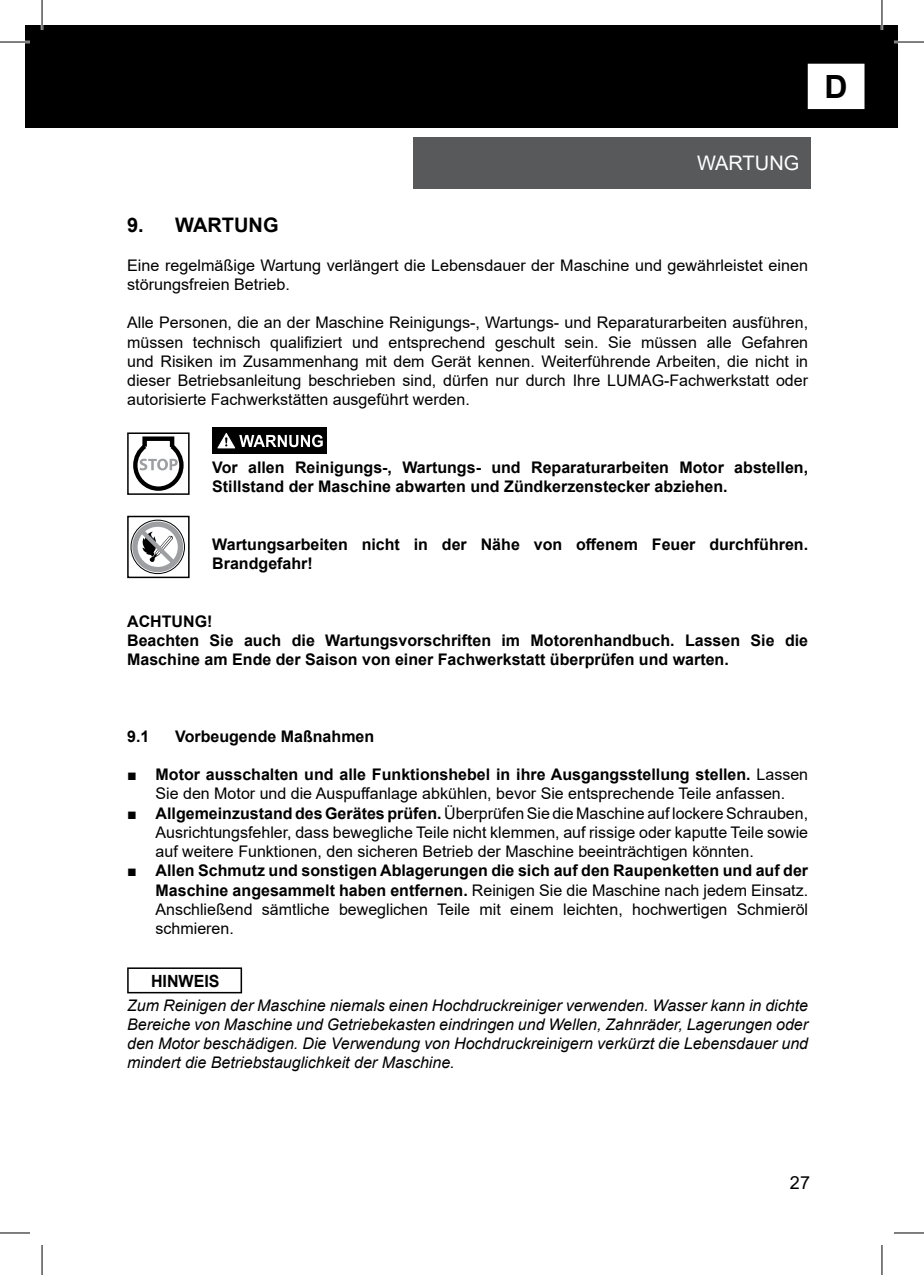
<style>
.page{position:relative;width:924px;height:1275px;background:#fff}
.page>*{position:absolute;margin:0;border:0;box-sizing:border-box;transform-origin:0 0}
.t1{font:700 32px "Arial";color:#000}
.t2{font:700 20px "Arial";color:#000}
.t3{font:20px "Arial";color:#fff}
.t4{font:18px "Arial";color:#000}
.t5{font:700 16.8px "Arial";color:#000;scale:.95 1}
.t6{font:16px/19.2px "Arial";color:#000;text-align:justify}
.t7{font:700 16px/19.2px "Arial";color:#000}
.t8{font:italic 16px/19.2px "Arial";color:#000;text-align:justify}
.s1{font-weight:700}
</style>
<div class="page">
<div style="left:212px;top:428px;width:115px;height:26px;background:#000"></div>
<svg style="left:217px;top:433px;width:105px;height:16px"></svg>
<div style="left:127px;top:432px;width:62px;height:63px;border:2px solid #000"></div>
<svg style="left:131px;top:440px;width:55px;height:53px"></svg>
<div style="left:142px;top:436px;width:32px;height:13px;border:4px solid #000"></div>
<div style="left:127px;top:516px;width:62px;height:62px;border:2px solid #000"></div>
<div style="left:131px;top:520px;width:54px;height:54px;border:1px solid #000;border-radius:50%"></div>
<svg style="left:132px;top:521px;width:51px;height:51px"></svg>
<svg style="left:127px;top:967px;width:115px;height:26px"></svg>
<div style="left:413px;top:137px;width:397px;height:51px;background:#58595b"></div>
<div style="left:25px;top:25px;width:872px;height:103px;background:#000"></div>
<div style="left:808px;top:65px;width:55px;height:43px;background:#fff"></div>
<div style="left:807px;top:64px;width:57px;height:45px;border:2px solid #fff"></div>
<hr style="left:0;top:41px;width:30px;height:2px;background:#fff">
<hr style="left:893px;top:41px;width:30px;height:2px;background:#fff">
<hr style="left:41px;top:0;width:2px;height:30px;background:#fff">
<hr style="left:880px;top:0;width:2px;height:30px;background:#fff">
<hr style="left:0;top:42px;width:30px;height:1px;background:#000">
<hr style="left:893px;top:42px;width:30px;height:1px;background:#000">
<hr style="left:0;top:1232px;width:30px;height:1px;background:#000">
<hr style="left:893px;top:1232px;width:30px;height:1px;background:#000">
<hr style="left:42px;top:0;width:1px;height:30px;background:#000">
<hr style="left:42px;top:1245px;width:1px;height:30px;background:#000">
<hr style="left:881px;top:0;width:1px;height:30px;background:#000">
<hr style="left:881px;top:1245px;width:1px;height:30px;background:#000">
<h1 class="t1" style="left:824px;top:64px;width:25px">D</h1>
<p class="t3" style="left:696px;top:149px;width:104px">WARTUNG</p>
<p class="t2" style="left:127px;top:211px;width:153px">9. WARTUNG</p>
<p class="t6" style="left:127px;top:255px;width:682px">Eine regelmäßige Wartung verlängert die Lebensdauer der Maschine und gewährleistet einen störungsfreien Betrieb.</p>
<p class="t6" style="left:127px;top:313px;width:682px">Alle Personen, die an der Maschine Reinigungs-, Wartungs- und Reparaturarbeiten ausführen, müssen technisch qualifiziert und entsprechend geschult sein. Sie müssen alle Gefahren und Risiken im Zusammenhang mit dem Gerät kennen. Weiterführende Arbeiten, die nicht in dieser Betriebsanleitung beschrieben sind, dürfen nur durch Ihre LUMAG-Fachwerkstatt oder autorisierte Fachwerkstätten ausgeführt werden.</p>
<p class="t7" style="left:212px;top:458px;width:597px">Vor allen Reinigungs-, Wartungs- und Reparaturarbeiten Motor abstellen,<br>Stillstand der Maschine abwarten und Zündkerzenstecker abziehen.</p>
<p class="t7" style="left:212px;top:535px;width:597px">Wartungsarbeiten nicht in der Nähe von offenem Feuer durchführen.<br>Brandgefahr!</p>
<p class="t7" style="left:127px;top:611px;width:682px">ACHTUNG!<br>Beachten Sie auch die Wartungsvorschriften im Motorenhandbuch. Lassen Sie die<br>Maschine am Ende der Saison von einer Fachwerkstatt überprüfen und warten.</p>
<p class="t7" style="left:127px;top:727px;width:24px">9.1</p>
<p class="t7" style="left:175px;top:727px;width:200px">Vorbeugende Maßnahmen</p>
<p class="t6" style="left:127px;top:765px;width:682px;text-align:center">■ <span class="s1">Motor ausschalten und alle Funktionshebel in ihre Ausgangsstellung stellen.</span> Lassen<br>Sie den Motor und die Auspuffanlage abkühlen, bevor Sie entsprechende Teile anfassen.</p>
<p class="t6" style="left:155px;top:803px;width:653px;text-indent:-28px">■ <span class="s1">Allgemeinzustand des Gerätes prüfen.</span> Überprüfen Sie die Maschine auf lockere Schrauben, Ausrichtungsfehler, dass bewegliche Teile nicht klemmen, auf rissige oder kaputte Teile sowie auf weitere Funktionen, den sicheren Betrieb der Maschine beeinträchtigen könnten.</p>
<p class="t6" style="left:155px;top:861px;width:653px;text-indent:-28px">■ <span class="s1">Allen Schmutz und sonstigen Ablagerungen die sich auf den Raupenketten und auf der Maschine angesammelt haben entfernen.</span> Reinigen Sie die Maschine nach jedem Einsatz.<br>Anschließend sämtliche beweglichen Teile mit einem leichten, hochwertigen Schmieröl schmieren.</p>
<p class="t5" style="left:151px;top:970px;width:74px">HINWEIS</p>
<p class="t8" style="left:127px;top:995px;width:682px">Zum Reinigen der Maschine niemals einen Hochdruckreiniger verwenden. Wasser kann in dichte Bereiche von Maschine und Getriebekasten eindringen und Wellen, Zahnräder, Lagerungen oder den Motor beschädigen. Die Verwendung von Hochdruckreinigern verkürzt die Lebensdauer und mindert die Betriebstauglichkeit der Maschine.</p>
<p class="t4" style="left:789px;top:1170px;width:22px">27</p>
</div>
